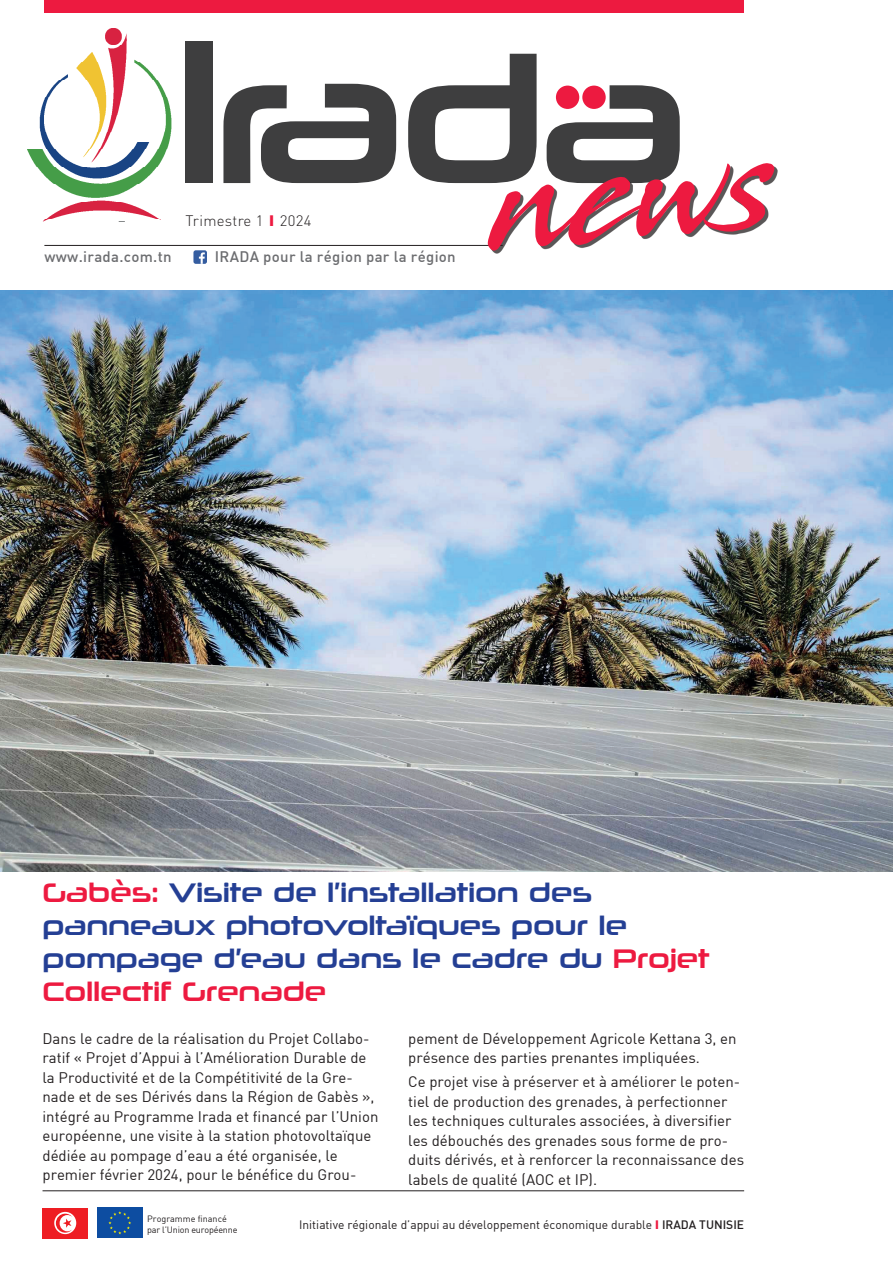
<style>
.page{position:relative;width:893px;height:1263px;background:#fff}
.page>*{position:absolute;margin:0;border:0;box-sizing:border-box;transform-origin:0 0}
.t1{font:145.05px "Stingray";color:#ed1a40;scale:.86 1}
.t2{font:27px/33px "Neuropolitical Rg";letter-spacing:-.01em;color:#243f94}
.t3{font:15px/19.5px "DIN";color:#231f20}
.t4{font:500 15px "DIN";letter-spacing:.02em;color:#6c6d70}
.t5{font:300 15px "DIN";letter-spacing:.02em;color:#231f20}
.t6{font:12px "DIN";color:#231f20}
.t7{font:9px/10.8px "DIN";letter-spacing:-.02em;color:#231f20}
.s1{font-weight:700;color:#ed1a40}
.s2{color:#ed1a40}
.s3{font-weight:900;color:#ed1a40}
.s4{font-weight:500}
</style>
<div class="page">
<hr style="left:44px;top:245px;width:459px;height:1px;background:#231f20">
<hr style="left:43px;top:1190px;width:701px;height:1px;background:#231f20">
<div style="left:185px;top:42px;width:28px;height:141px;background:#3e3e3f"></div>
<svg style="left:223px;top:84px;width:173px;height:99px"></svg>
<svg style="left:547px;top:85px;width:133px;height:81px"></svg>
<svg style="left:408px;top:54px;width:129px;height:129px"></svg>
<div style="left:582px;top:86px;width:24px;height:23px;background:#ed1a40;border-radius:50%"></div>
<div style="left:556px;top:86px;width:23px;height:23px;background:#ed1a40;border-radius:50%"></div>
<img style="left:27px;top:28px;width:145px;height:194px">
<div style="left:491px;top:166px;width:286px;height:88px;background:#231f20;opacity:.75"></div>
<div style="left:44px;top:0;width:700px;height:12px;background:#ed1a40"></div>
<div style="left:97px;top:1207px;width:45px;height:31px;background:#0d4da1"></div>
<svg style="left:108px;top:1211px;width:23px;height:23px"></svg>
<div style="left:43px;top:1208px;width:45px;height:30px;background:#ee1d23"></div>
<svg style="left:54px;top:1212px;width:22px;height:22px"></svg>
<svg style="left:56px;top:1214px;width:16px;height:18px"></svg>
<div style="left:193px;top:250px;width:14px;height:14px;background:#355da0;border-radius:2px"></div>
<svg style="left:199px;top:252px;width:6px;height:12px"></svg>
<img style="left:0;top:290px;width:893px;height:582px">
<p class="t5" style="left:185px;top:211px;width:127px">Trimestre 1 <span class="s1">I</span> 2024</p>
<p class="t4" style="left:44px;top:247px;width:129px">www.irada.com.tn</p>
<p class="t4" style="left:215px;top:247px;width:242px">IRADA pour la région par la région</p>
<h1 class="t1" style="left:489px;top:105px;width:334px;rotate:-5deg">news</h1>
<h2 class="t2" style="left:43px;top:876px;width:669px"><span class="s2">Gabès:</span> Visite de l’installation des panneaux photovoltaïques pour le pompage d’eau dans le cadre du <span class="s2">Projet<br>Collectif Grenade</span></h2>
<p class="t3" style="left:408px;top:1028px;width:330px">pement de Développement Agricole Kettana 3, en présence des parties prenantes impliquées.</p>
<p class="t3" style="left:408px;top:1072px;width:337px">Ce projet vise à préserver et à améliorer le poten&shy;tiel de production des grenades, à perfectionner les techniques culturales associées, à diversifier les débouchés des grenades sous forme de pro&shy;duits dérivés, et à renforcer la reconnaissance des labels de qualité (AOC et IP).</p>
<p class="t3" style="left:43px;top:1028px;width:337px">Dans le cadre de la réalisation du Projet Collabo&shy;ratif « Projet d’Appui à l’Amélioration Durable de la Productivité et de la Compétitivité de la Gre&shy;nade et de ses Dérivés dans la Région de Gabès », intégré au Programme Irada et financé par l’Union européenne, une visite à la station photovoltaïque dédiée au pompage d’eau a été organisée, le premier février 2024, pour le bénéfice du Grou-</p>
<p class="t7" style="left:147px;top:1213px;width:92px">Programme financé par l’Union européenne</p>
<p class="t6" style="left:299px;top:1217px;width:446px">Initiative régionale d’appui au développement économique durable <span class="s3">I</span> <span class="s4">IRADA TUNISIE</span></p>
</div>
